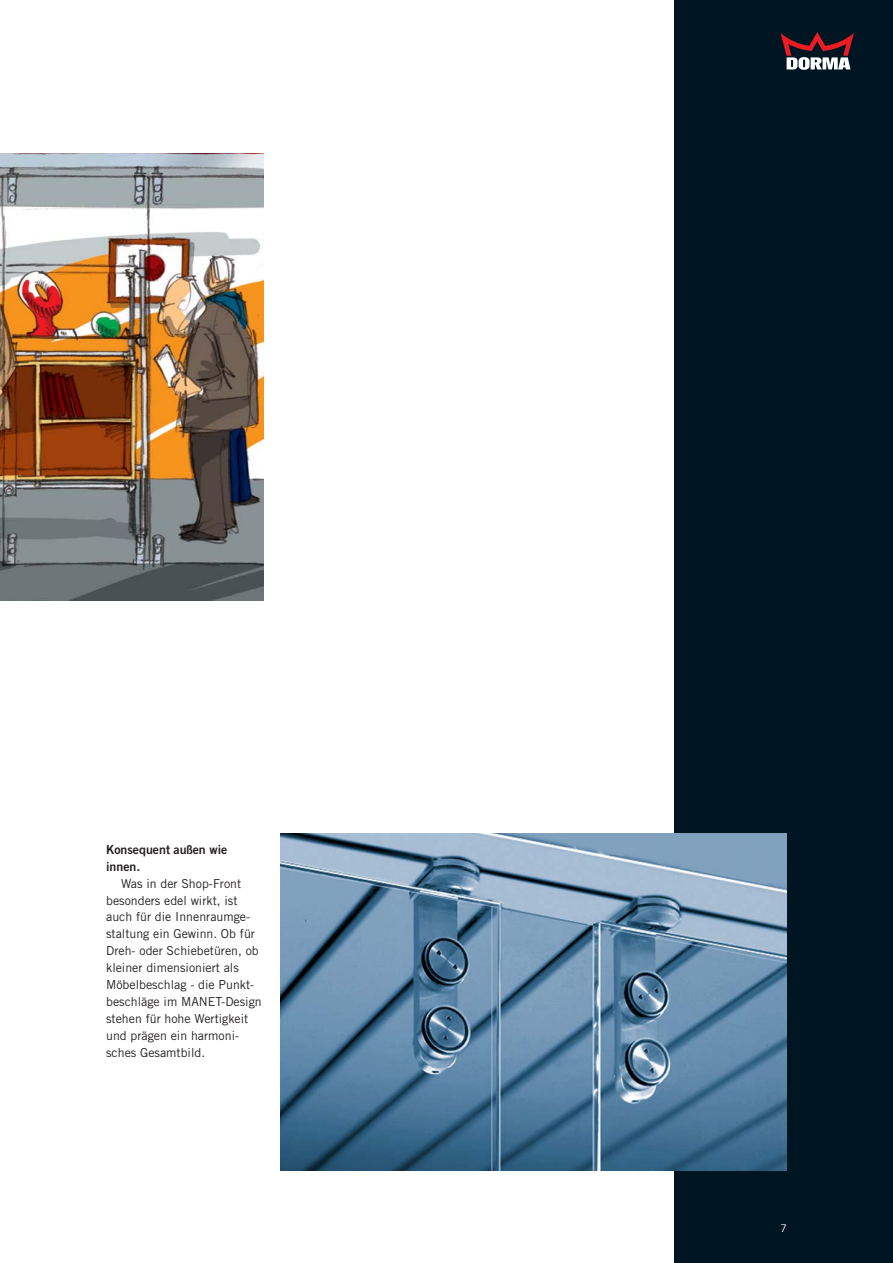
<style>
.page{position:relative;width:893px;height:1263px;background:#fff}
.page>*{position:absolute;margin:0;border:0;box-sizing:border-box;transform-origin:0 0}
.t1{font:12.3px/17px "Trade Gothic";color:#231f20}
.t2{font:12.3px/17px "Trade Gothic Bold Two";color:#231f20}
.t3{font:10.5px "Trade Gothic";color:#fff}
</style>
<div class="page">
<div style="left:674px;top:0;width:218px;height:1263px;background:#001522"></div>
<img style="left:0;top:153px;width:263px;height:447px">
<img style="left:280px;top:833px;width:506px;height:338px">
<svg style="left:780px;top:32px;width:73px;height:38px"></svg>
<p class="t2" style="left:106px;top:842px;width:123px">Konsequent außen wie innen.</p>
<p class="t1" style="left:106px;top:876px;width:157px;text-indent:15px">Was in der Shop-Front besonders edel wirkt, ist auch für die Innenraumge&shy;staltung ein Gewinn. Ob für<br>Dreh- oder Schiebetüren, ob kleiner dimensioniert als<br>Möbelbeschlag - die Punkt&shy;beschläge im MANET-Design stehen für hohe Wertigkeit und prägen ein harmoni&shy;sches Gesamtbild.</p>
<p class="t3" style="left:780px;top:1225px;width:8px">7</p>
</div>
